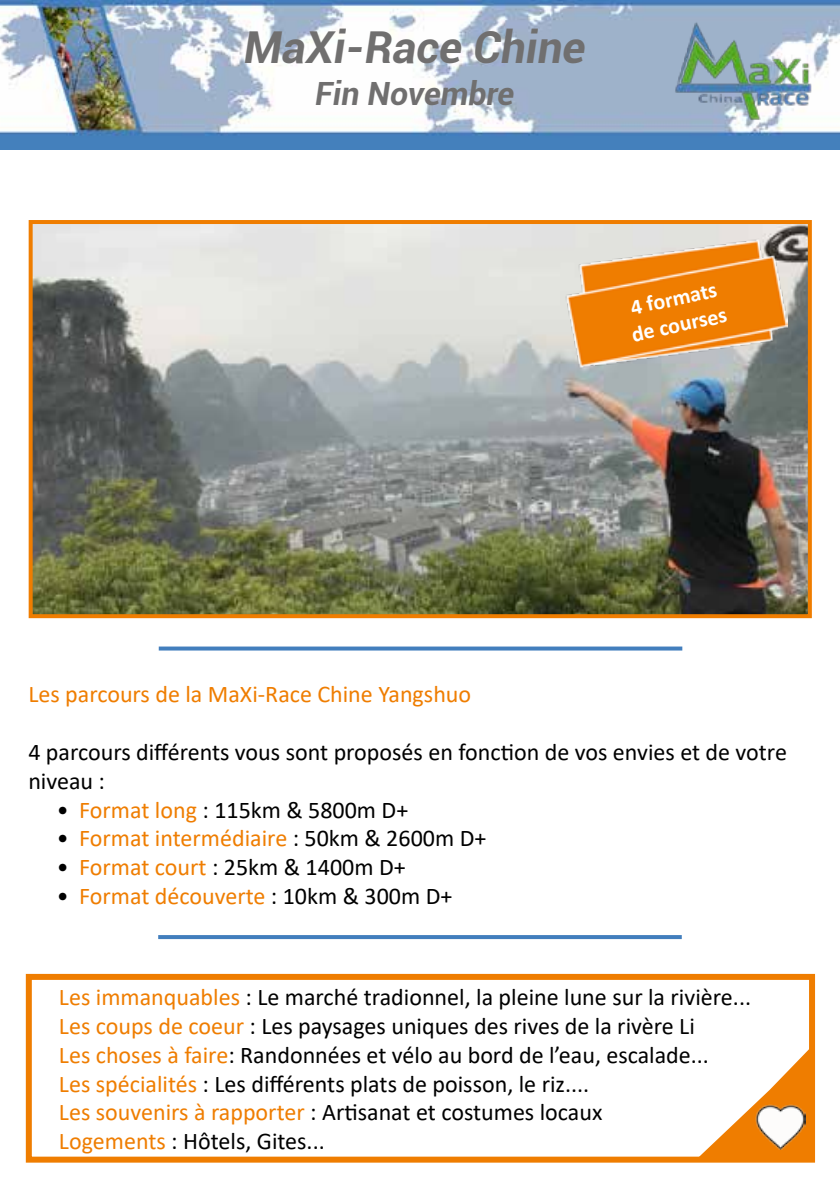
<style>
.page{position:relative;width:840px;height:1191px;background:#fff}
.page>*{position:absolute;margin:0;border:0;box-sizing:border-box;transform-origin:0 0}
.t1{font:italic 700 44px "Roboto";color:#706f6f}
.t2{font:italic 700 32px "Roboto";color:#706f6f}
.t3{font:24px/28.8px "Calibri";color:#000}
.t4{font:24px "Calibri";color:#ef7d00}
.t5{font:700 22px/26.4px "Calibri";color:#fff}
.s1{color:#ef7d00}
.s2{color:#000}
</style>
<div class="page">
<img style="left:0;top:0;width:839px;height:150px">
<img style="left:34px;top:225px;width:772px;height:388px">
<div style="left:29px;top:220px;width:782px;height:398px;border:4px solid #ef7d00"></div>
<img style="left:556px;top:230px;width:230px;height:147px">
<svg style="left:159px;top:646px;width:523px;height:4px;background:#5b8fc5"></svg>
<svg style="left:158px;top:935px;width:523px;height:4px;background:#4580be"></svg>
<img style="left:666px;top:13px;width:156px;height:114px">
<div style="left:26px;top:974px;width:788px;height:188px;border:6px solid #ef7d00"></div>
<svg style="left:694px;top:1044px;width:119px;height:117px"></svg>
<img style="left:754px;top:1104px;width:50px;height:45px">
<h1 class="t1" style="left:243px;top:16px;width:343px">MaXi-Race Chine</h1>
<h2 class="t2" style="left:315px;top:71px;width:201px">Fin Novembre</h2>
<p class="t5" style="left:623px;top:295px;width:98px;rotate:-12deg">4 formats de courses</p>
<p class="t4" style="left:28px;top:677px;width:444px">Les parcours de la MaXi-Race Chine Yangshuo</p>
<p class="t3" style="left:28px;top:737px;width:759px">4 parcours différents vous sont proposés en fonction de vos envies et de votre niveau :</p>
<p class="t3" style="left:57px;top:794px;width:353px">• <span class="s1">Format long</span> : 115km &amp; 5800m D+</p>
<p class="t4" style="left:57px;top:821px;width:431px"><span class="s2">•</span> Format intermédiaire <span class="s2">: 50km &amp; 2600m D+</span></p>
<p class="t3" style="left:57px;top:852px;width:350px">• <span class="s1">Format court</span> : 25km &amp; 1400m D+</p>
<p class="t4" style="left:57px;top:879px;width:397px"><span class="s2">•</span> Format découverte <span class="s2">: 10km &amp; 300m D+</span></p>
<p class="t3" style="left:59px;top:982px;width:693px"><span class="s1">Les immanquables</span> : Le marché tradionnel, la pleine lune sur la rivière...<br><span class="s1">Les coups de coeur</span> : Les paysages uniques des rives de la rivère Li<br><span class="s1">Les choses à faire</span>: Randonnées et vélo au bord de l’eau, escalade...<br><span class="s1">Les spécialités</span> : Les différents plats de poisson, le riz....<br><span class="s1">Les souvenirs à rapporter</span> : Artisanat et costumes locaux<br><span class="s1">Logements</span> : Hôtels, Gites...</p>
</div>
